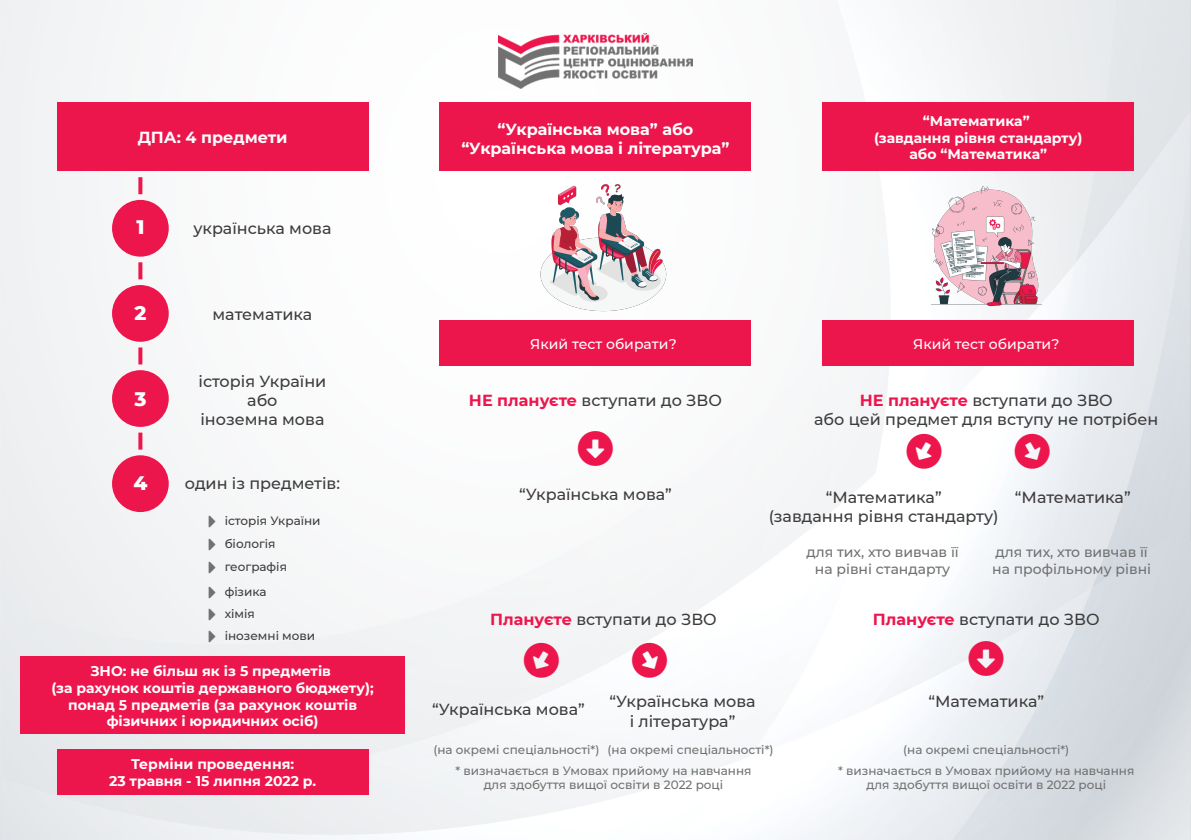
<style>
.page{position:relative;width:1191px;height:840px;background:#fff}
.page>*{position:absolute;margin:0;border:0;box-sizing:border-box;transform-origin:0 0}
.t1{font:800 20px "Montserrat";color:#fff}
.t2{font:500 16px/19.2px "Montserrat";color:#3d3b3c;text-align:center}
.t3{font:700 16px/19.2px "Montserrat";color:#fff;text-align:center}
.t4{font:700 14px/16.8px "Montserrat";color:#fff;text-align:center}
.t5{font:500 14px/16.8px "Montserrat";color:#717171;text-align:center}
.t6{font:500 14px "Montserrat";color:#fff}
.t7{font:500 12px/14.4px "Montserrat";color:#717171;text-align:center}
.t8{font:500 12px/23.6px "Montserrat";color:#3d3b3c}
.s1{font-weight:700;color:#ed164c}
</style>
<div class="page">
<img style="left:0;top:0;width:1191px;height:839px">
<div style="left:112px;top:200px;width:57px;height:56px;background:#ed164c;border-radius:50%"></div>
<div style="left:112px;top:370px;width:57px;height:56px;background:#ed164c;border-radius:50%"></div>
<div style="left:112px;top:285px;width:57px;height:56px;background:#ed164c;border-radius:50%"></div>
<div style="left:112px;top:455px;width:57px;height:56px;background:#ed164c;border-radius:50%"></div>
<div style="left:57px;top:103px;width:312px;height:68px;background:#ed164c"></div>
<div style="left:439px;top:103px;width:312px;height:68px;background:#ed164c"></div>
<div style="left:822px;top:103px;width:312px;height:68px;background:#ed164c"></div>
<div style="left:439px;top:320px;width:312px;height:46px;background:#ed164c"></div>
<div style="left:822px;top:320px;width:312px;height:46px;background:#ed164c"></div>
<svg style="left:138px;top:262px;width:4px;height:17px"></svg>
<svg style="left:138px;top:347px;width:4px;height:17px"></svg>
<svg style="left:138px;top:432px;width:4px;height:17px"></svg>
<div style="left:21px;top:655px;width:384px;height:78px;background:#ed164c"></div>
<div style="left:57px;top:749px;width:312px;height:45px;background:#ed164c"></div>
<svg style="left:138px;top:177px;width:4px;height:17px"></svg>
<img style="left:499px;top:33px;width:193px;height:55px">
<img style="left:535px;top:177px;width:136px;height:136px">
<img style="left:918px;top:179px;width:136px;height:136px">
<svg style="left:209px;top:585px;width:6px;height:13px"></svg>
<svg style="left:209px;top:514px;width:6px;height:13px"></svg>
<svg style="left:209px;top:561px;width:6px;height:12px"></svg>
<svg style="left:209px;top:538px;width:6px;height:12px"></svg>
<svg style="left:209px;top:608px;width:6px;height:12px"></svg>
<svg style="left:209px;top:630px;width:6px;height:12px"></svg>
<svg style="left:578px;top:431px;width:35px;height:35px"></svg>
<svg style="left:900px;top:427px;width:48px;height:47px"></svg>
<div style="left:1008px;top:427px;width:48px;height:47px;background:#f4f6fa"></div>
<div style="left:518px;top:636px;width:47px;height:47px;background:#f1f3f4"></div>
<svg style="left:626px;top:636px;width:47px;height:47px"></svg>
<svg style="left:969px;top:640px;width:34px;height:35px"></svg>
<p class="t3" style="left:138px;top:127px;width:151px">ДПА: 4 предмети</p>
<p class="t3" style="left:461px;top:119px;width:269px">“Українська мова” або “Українська мова і література”</p>
<p class="t4" style="left:874px;top:112px;width:210px">“Математика”<br>(завдання рівня стандарту) або “Математика”</p>
<p class="t1" style="left:136px;top:212px;width:10px">1</p>
<p class="t2" style="left:193px;top:218px;width:140px">українська мова</p>
<p class="t1" style="left:134px;top:298px;width:13px">2</p>
<p class="t2" style="left:212px;top:304px;width:101px">математика</p>
<p class="t1" style="left:134px;top:384px;width:14px">3</p>
<p class="t2" style="left:198px;top:370px;width:129px">історія України або<br>іноземна мова</p>
<p class="t1" style="left:133px;top:468px;width:15px">4</p>
<p class="t2" style="left:185px;top:473px;width:157px">один із предметів:</p>
<p class="t8" style="left:225px;top:507px;width:97px">історія України біологія географія фізика</p>
<p class="t8" style="left:225px;top:601px;width:92px;line-height:22.4px">хімія<br>іноземні мови</p>
<p class="t4" style="left:52px;top:661px;width:324px">ЗНО: не більш як із 5 предметів<br>(за рахунок коштів державного бюджету); понад 5 предметів (за рахунок коштів фізичних і юридичних осіб)</p>
<p class="t4" style="left:109px;top:754px;width:209px">Терміни проведення:<br>23 травня - 15 липня 2022 р.</p>
<p class="t6" style="left:530px;top:334px;width:148px">Який тест обирати?</p>
<p class="t6" style="left:913px;top:334px;width:148px">Який тест обирати?</p>
<p class="t2" style="left:469px;top:390px;width:255px"><span class="s1">НЕ плануєте</span> вступати до ЗВО</p>
<p class="t2" style="left:814px;top:390px;width:346px"><span class="s1">НЕ плануєте</span> вступати до ЗВО<br>або цей предмет для вступу не потрібен</p>
<p class="t2" style="left:519px;top:483px;width:154px">“Українська мова”</p>
<p class="t2" style="left:769px;top:486px;width:231px">“Математика”<br>(завдання рівня стандарту)</p>
<p class="t2" style="left:1015px;top:486px;width:117px">“Математика”</p>
<p class="t5" style="left:806px;top:542px;width:154px">для тих, хто вивчав її на рівні стандарту</p>
<p class="t5" style="left:992px;top:542px;width:161px;text-align:left">для тих, хто вивчав її на профільному рівні</p>
<p class="t2" style="left:490px;top:609px;width:228px"><span class="s1">Плануєте</span> вступати до ЗВО</p>
<p class="t2" style="left:873px;top:609px;width:228px"><span class="s1">Плануєте</span> вступати до ЗВО</p>
<p class="t2" style="left:928px;top:691px;width:117px">“Математика”</p>
<p class="t2" style="left:432px;top:699px;width:154px">“Українська мова”</p>
<p class="t2" style="left:609px;top:691px;width:148px">“Українська мова і література”</p>
<p class="t7" style="left:433px;top:741px;width:168px">(на окремі спеціальності*)</p>
<p class="t7" style="left:607px;top:741px;width:168px">(на окремі спеціальності*)</p>
<p class="t7" style="left:903px;top:741px;width:168px">(на окремі спеціальності*)</p>
<p class="t7" style="left:455px;top:762px;width:298px">* визначається в Умовах прийому на навчання для здобуття вищої освіти в 2022 році</p>
<p class="t7" style="left:838px;top:762px;width:298px">* визначається в Умовах прийому на навчання для здобуття вищої освіти в 2022 році</p>
</div>
